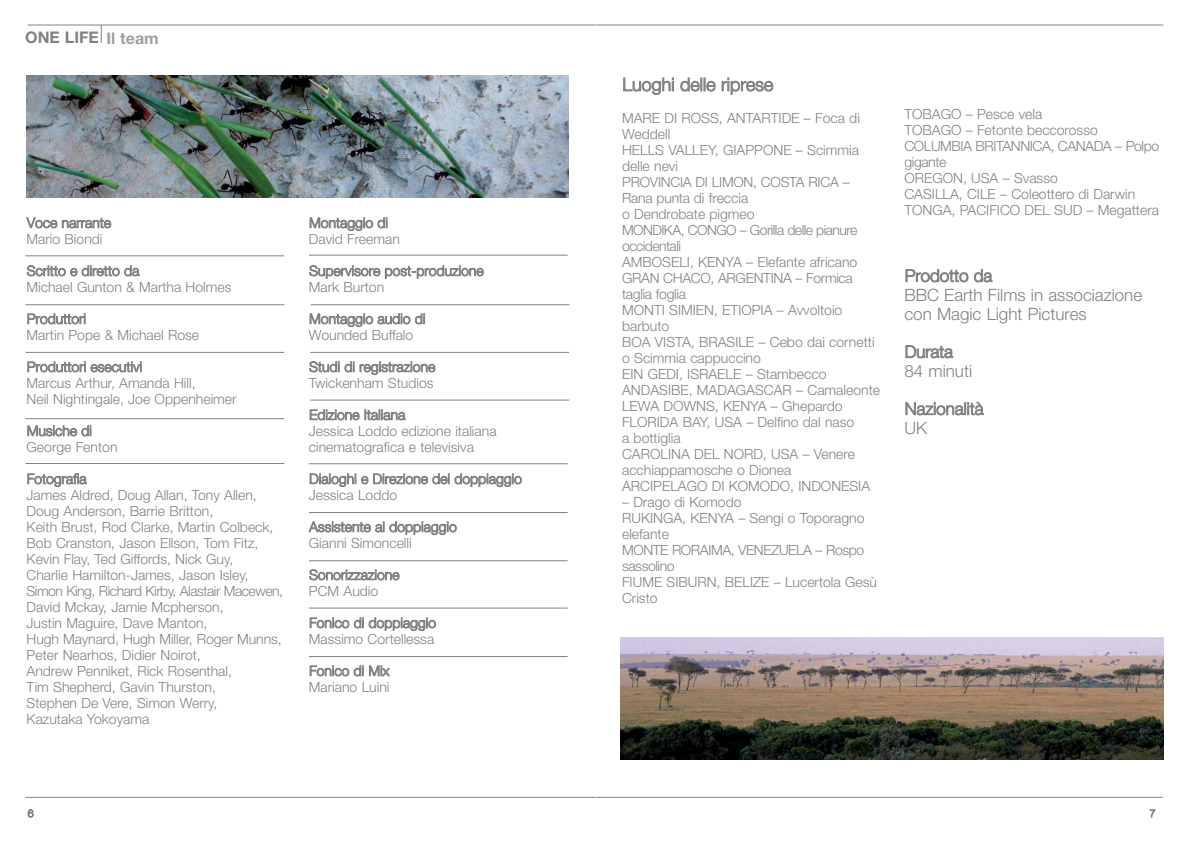
<style>
.page{position:relative;width:1191px;height:842px;background:#fff}
.page>*{position:absolute;margin:0;border:0;box-sizing:border-box;transform-origin:0 0}
.t1{font:300 17px/19px "Helvetica Neue";color:#808285}
.t2{font:700 16px "Helvetica Neue";color:#808285}
.t3{font:700 16px "Helvetica Neue";color:#9d9fa1}
.t4{font:300 14px/16px "Helvetica Neue";color:#808285}
</style>
<div class="page">
<hr style="left:595px;top:24px;width:568px;height:2px;background:#808285">
<hr style="left:595px;top:797px;width:567px;height:1px;background:#808285">
<hr style="left:28px;top:24px;width:567px;height:2px;background:#808285">
<svg style="left:1149px;top:809px;width:6px;height:8px"></svg>
<hr style="left:26px;top:797px;width:569px;height:1px;background:#808285">
<svg style="left:28px;top:809px;width:6px;height:8px"></svg>
<svg style="left:623px;top:77px;width:51px;height:18px"></svg>
<svg style="left:680px;top:77px;width:93px;height:18px"></svg>
<svg style="left:905px;top:269px;width:87px;height:13px"></svg>
<svg style="left:905px;top:345px;width:48px;height:13px"></svg>
<svg style="left:905px;top:402px;width:79px;height:13px"></svg>
<svg style="left:101px;top:25px;width:1px;height:18px"></svg>
<svg style="left:26px;top:217px;width:85px;height:12px"></svg>
<svg style="left:27px;top:265px;width:113px;height:11px"></svg>
<svg style="left:27px;top:313px;width:58px;height:11px"></svg>
<svg style="left:27px;top:361px;width:115px;height:12px"></svg>
<svg style="left:27px;top:425px;width:64px;height:11px"></svg>
<svg style="left:27px;top:473px;width:60px;height:14px"></svg>
<svg style="left:310px;top:217px;width:77px;height:14px"></svg>
<svg style="left:309px;top:265px;width:175px;height:14px"></svg>
<svg style="left:310px;top:313px;width:115px;height:14px"></svg>
<svg style="left:309px;top:361px;width:45px;height:11px"></svg>
<svg style="left:360px;top:361px;width:75px;height:14px"></svg>
<svg style="left:310px;top:409px;width:95px;height:11px"></svg>
<svg style="left:310px;top:473px;width:212px;height:14px"></svg>
<svg style="left:308px;top:521px;width:149px;height:14px"></svg>
<svg style="left:309px;top:569px;width:91px;height:11px"></svg>
<svg style="left:310px;top:617px;width:126px;height:14px"></svg>
<svg style="left:310px;top:665px;width:53px;height:11px"></svg>
<svg style="left:369px;top:665px;width:21px;height:11px"></svg>
<img style="left:26px;top:75px;width:542px;height:123px">
<img style="left:620px;top:637px;width:543px;height:123px">
<hr style="left:26px;top:255px;width:258px;height:1px;background:#808285">
<hr style="left:26px;top:304px;width:258px;height:1px;background:#808285">
<hr style="left:311px;top:304px;width:258px;height:1px;background:#808285">
<hr style="left:26px;top:352px;width:258px;height:1px;background:#808285">
<hr style="left:310px;top:352px;width:259px;height:1px;background:#808285">
<hr style="left:310px;top:400px;width:259px;height:1px;background:#808285">
<hr style="left:309px;top:560px;width:258px;height:1px;background:#808285">
<hr style="left:309px;top:608px;width:258px;height:1px;background:#808285">
<hr style="left:309px;top:255px;width:258px;height:1px;background:#808285">
<hr style="left:309px;top:656px;width:258px;height:1px;background:#808285">
<hr style="left:309px;top:463px;width:258px;height:1px;background:#808285">
<hr style="left:309px;top:512px;width:258px;height:1px;background:#808285">
<hr style="left:26px;top:463px;width:258px;height:1px;background:#808285">
<hr style="left:26px;top:418px;width:258px;height:1px;background:#808285">
<p class="t2" style="left:25px;top:28px;width:75px">ONE LIFE</p>
<p class="t3" style="left:106px;top:28px;width:54px">Il team</p>
<p class="t4" style="left:27px;top:231px;width:77px">Mario Biondi</p>
<p class="t4" style="left:27px;top:279px;width:206px">Michael Gunton &amp; Martha Holmes</p>
<p class="t4" style="left:27px;top:327px;width:174px">Martin Pope &amp; Michael Rose</p>
<p class="t4" style="left:27px;top:375px;width:211px">Marcus Arthur, Amanda Hill,<br>Neil Nightingale, Joe Oppenheimer</p>
<p class="t4" style="left:27px;top:439px;width:92px">George Fenton</p>
<p class="t4" style="left:27px;top:487px;width:258px">James Aldred, Doug Allan, Tony Allen, Doug Anderson, Barrie Britton,<br>Keith Brust, Rod Clarke, Martin Colbeck, Bob Cranston, Jason Ellson, Tom Fitz, Kevin Flay, Ted Giffords, Nick Guy,<br>Charlie Hamilton-James, Jason Isley, Simon King, Richard Kirby, Alastair Macewen, David Mckay, Jamie Mcpherson,<br>Justin Maguire, Dave Manton,<br>Hugh Maynard, Hugh Miller, Roger Munns, Peter Nearhos, Didier Noirot,<br>Andrew Penniket, Rick Rosenthal,<br>Tim Shepherd, Gavin Thurston,<br>Stephen De Vere, Simon Werry,<br>Kazutaka Yokoyama</p>
<p class="t4" style="left:309px;top:231px;width:92px">David Freeman</p>
<p class="t4" style="left:309px;top:279px;width:77px">Mark Burton</p>
<p class="t4" style="left:309px;top:327px;width:106px">Wounded Buffalo</p>
<p class="t4" style="left:309px;top:375px;width:126px">Twickenham Studios</p>
<p class="t4" style="left:309px;top:423px;width:189px">Jessica Loddo edizione italiana cinematografica e televisiva</p>
<p class="t4" style="left:309px;top:487px;width:90px">Jessica Loddo</p>
<p class="t4" style="left:309px;top:535px;width:104px">Gianni Simoncelli</p>
<p class="t4" style="left:309px;top:583px;width:71px">PCM Audio</p>
<p class="t4" style="left:309px;top:631px;width:127px">Massimo Cortellessa</p>
<p class="t4" style="left:309px;top:679px;width:82px">Mariano Luini</p>
<p class="t4" style="left:622px;top:110px;width:259px">MARE DI ROSS, ANTARTIDE – Foca di<br>Weddell<br>HELLS VALLEY, GIAPPONE – Scimmia delle nevi<br>PROVINCIA DI LIMON, COSTA RICA –<br>Rana punta di freccia<br>o Dendrobate pigmeo<br>MONDIKA, CONGO – Gorilla delle pianure occidentali<br>AMBOSELI, KENYA – Elefante africano<br>GRAN CHACO, ARGENTINA – Formica taglia foglia<br>MONTI SIMIEN, ETIOPIA – Avvoltoio barbuto<br>BOA VISTA, BRASILE – Cebo dai cornetti o Scimmia cappuccino<br>EIN GEDI, ISRAELE – Stambecco<br>ANDASIBE, MADAGASCAR – Camaleonte<br>LEWA DOWNS, KENYA – Ghepardo<br>FLORIDA BAY, USA – Delfino dal naso<br>a bottiglia<br>CAROLINA DEL NORD, USA – Venere acchiappamosche o Dionea<br>ARCIPELAGO DI KOMODO, INDONESIA</p>
<p class="t4" style="left:622px;top:494px;width:256px">– Drago di Komodo<br>RUKINGA, KENYA – Sengi o Toporagno elefante<br>MONTE RORAIMA, VENEZUELA – Rospo sassolino<br>FIUME SIBURN, BELIZE – Lucertola Gesù<br>Cristo</p>
<p class="t4" style="left:904px;top:106px;width:256px">TOBAGO – Pesce vela<br>TOBAGO – Fetonte beccorosso<br>COLUMBIA BRITANNICA, CANADA – Polpo gigante<br>OREGON, USA – Svasso<br>CASILLA, CILE – Coleottero di Darwin<br>TONGA, PACIFICO DEL SUD – Megattera</p>
<p class="t1" style="left:904px;top:285px;width:239px">BBC Earth Films in associazione con Magic Light Pictures</p>
<p class="t1" style="left:904px;top:361px;width:69px">84 minuti</p>
<p class="t1" style="left:904px;top:418px;width:24px">UK</p>
</div>
